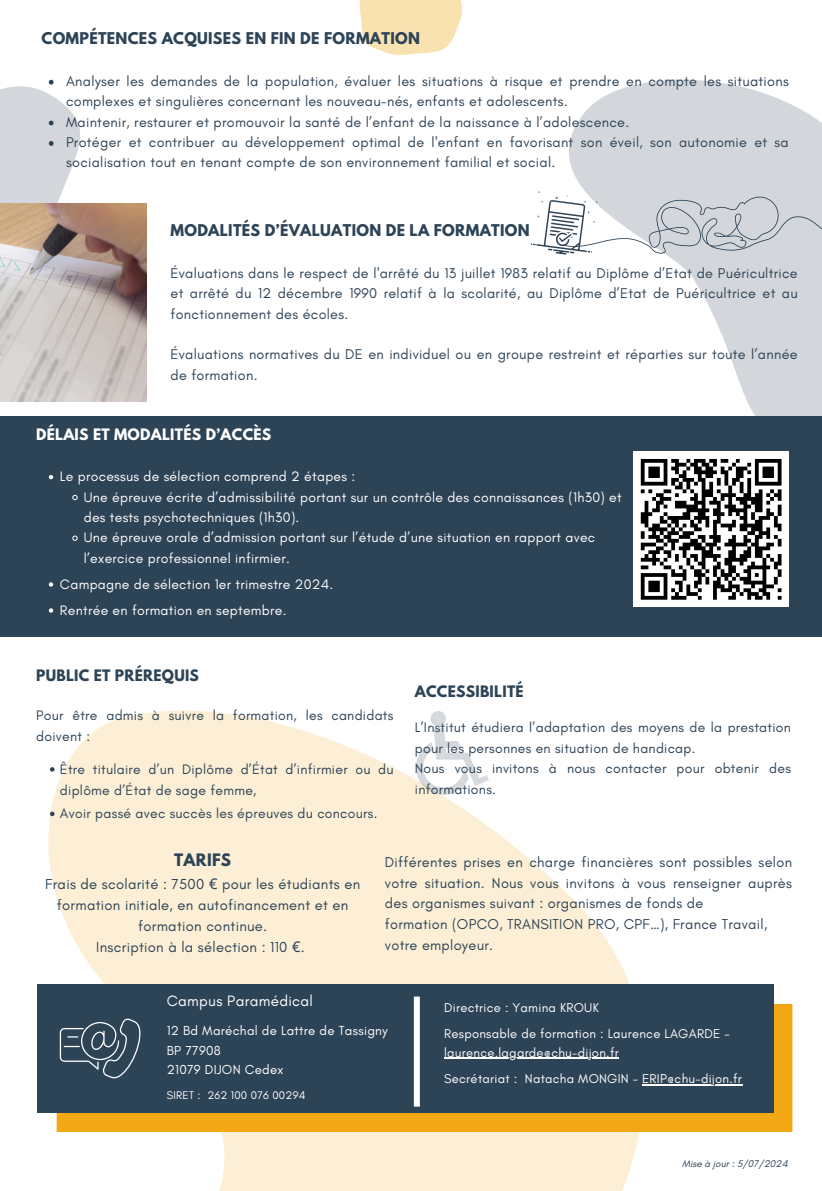
<style>
.page{position:relative;width:822px;height:1191px;background:#fff}
.page>*{position:absolute;margin:0;border:0;box-sizing:border-box;transform-origin:0 0}
.t1{font:15.2px "Glacial Indifference";letter-spacing:.02em;color:#fff}
.t2{font:700 15.2px "League Spartan";letter-spacing:.02em;color:#2d4356}
.t3{font:14.8px/21px "Glacial Indifference";letter-spacing:.02em;color:#2d4356;text-align:center}
.t4{font:14.6px/20.6px "Glacial Indifference";letter-spacing:.02em;color:#2d4356}
.t5{font:14.4px/20.4px "Glacial Indifference";letter-spacing:.02em;color:#2d4356}
.t6{font:700 14.4px "League Spartan";letter-spacing:.02em;color:#2d4356}
.t7{font:14px/20.4px "Glacial Indifference";letter-spacing:.02em;color:#fff}
.t8{font:14px/20.8px "Glacial Indifference";letter-spacing:.02em;color:#2d4356}
.t9{font:700 14px "League Spartan";letter-spacing:.02em;color:#2d4356}
.t10{font:700 14px "League Spartan";letter-spacing:.02em;color:#fff}
.t11{font:13.2px/19.4px "Glacial Indifference";letter-spacing:.02em;color:#fff}
.t12{font:13px/26.2px "Glacial Indifference";letter-spacing:.02em;color:#fff}
.t13{font:11.2px "Glacial Indifference";letter-spacing:.02em;color:#fff}
.t14{font:italic 10px "Glacial Indifference";color:#2d4356}
.s1{font-family:"Noto Sans"}
</style>
<div class="page">
<div style="left:0;top:416px;width:822px;height:221px;background:#2d4356"></div>
<svg style="left:37px;top:710px;width:665px;height:481px;fill:#fcefd5"></svg>
<svg style="left:359px;top:0;width:103px;height:55px;background:#fae5ba"></svg>
<svg style="left:416px;top:711px;width:73px;height:84px"></svg>
<div style="left:57px;top:1004px;width:735px;height:128px;background:#f2a815"></div>
<div style="left:37px;top:985px;width:736px;height:128px;background:#2d4356"></div>
<svg style="left:60px;top:1018px;width:81px;height:60px"></svg>
<div style="left:414px;top:997px;width:6px;height:110px;background:#fff"></div>
<hr style="left:444px;top:1058px;width:175px;height:1px;background:#fff">
<hr style="left:642px;top:1084px;width:100px;height:1px;background:#fff">
<svg style="left:569px;top:79px;width:253px;height:337px;fill:#d3d7db"></svg>
<svg style="left:0;top:79px;width:147px;height:323px"></svg>
<img style="left:0;top:203px;width:146px;height:198px">
<svg style="left:531px;top:191px;width:291px;height:65px"></svg>
<div style="left:633px;top:451px;width:156px;height:156px;background:#fff"></div>
<svg style="left:640px;top:459px;width:142px;height:141px"></svg>
<svg style="left:49px;top:475px;width:4px;height:4px"></svg>
<svg style="left:72px;top:495px;width:6px;height:5px"></svg>
<svg style="left:72px;top:536px;width:6px;height:5px"></svg>
<svg style="left:49px;top:582px;width:4px;height:5px"></svg>
<svg style="left:49px;top:608px;width:4px;height:5px"></svg>
<svg style="left:50px;top:767px;width:5px;height:5px"></svg>
<svg style="left:50px;top:812px;width:5px;height:4px"></svg>
<svg style="left:49px;top:80px;width:5px;height:5px"></svg>
<svg style="left:49px;top:121px;width:5px;height:4px"></svg>
<svg style="left:49px;top:141px;width:5px;height:5px"></svg>
<p class="t6" style="left:42px;top:31px;width:380px">COMPÉTENCES ACQUISES EN FIN DE FORMATION</p>
<p class="t5" style="left:66px;top:71px;width:724px">Analyser les demandes de la population, évaluer les situations à risque et prendre en compte les situations complexes et singulières concernant les nouveau-nés, enfants et adolescents.<br>Maintenir, restaurer et promouvoir la santé de l’enfant de la naissance à l’adolescence.<br>Protéger et contribuer au développement optimal de l'enfant en favorisant son éveil, son autonomie et sa socialisation tout en tenant compte de son environnement familial et social.</p>
<h1 class="t6" style="left:171px;top:223px;width:361px">MODALITÉS D’ÉVALUATION DE LA FORMATION</h1>
<p class="t5" style="left:171px;top:263px;width:629px;text-align:justify">Évaluations dans le respect de l'arrêté du 13 juillet 1983 relatif au Diplôme d’Etat de Puéricultrice et arrêté du 12 décembre 1990 relatif à la scolarité, au Diplôme d’Etat de Puéricultrice et au fonctionnement des écoles.</p>
<p class="t5" style="left:171px;top:344px;width:629px">Évaluations normatives du DE en individuel ou en groupe restreint et réparties sur toute l’année de formation.</p>
<p class="t10" style="left:36px;top:427px;width:237px">DÉLAIS ET MODALITÉS D’ACCÈS</p>
<p class="t7" style="left:60px;top:466px;width:297px">Le processus de sélection comprend 2 étapes :</p>
<p class="t7" style="left:84px;top:487px;width:539px">Une épreuve écrite d’admissibilité portant sur un contrôle des connaissances (1h30) et des tests psychotechniques (1h30).</p>
<h1 class="t7" style="left:84px;top:527px;width:513px">Une épreuve orale d’admission portant sur l’étude d’une situation en rapport avec l’exercice professionnel infirmier.</h1>
<h2 class="t7" style="left:60px;top:574px;width:275px">Campagne de sélection 1er trimestre 2024.</h2>
<p class="t7" style="left:60px;top:600px;width:228px">Rentrée en formation en septembre.</p>
<p class="t9" style="left:36px;top:668px;width:164px">PUBLIC ET PRÉREQUIS</p>
<h1 class="t8" style="left:36px;top:705px;width:359px">Pour être admis à suivre la formation, les candidats doivent :</h1>
<h2 class="t8" style="left:60px;top:759px;width:335px">Être titulaire d’un Diplôme d’État d’infirmier ou du diplôme d’État de sage femme,</h2>
<p class="t8" style="left:60px;top:803px;width:319px">Avoir passé avec succès les épreuves du concours.</p>
<h2 class="t2" style="left:174px;top:852px;width:58px">TARIFS</h2>
<h2 class="t3" style="left:45px;top:874px;width:317px">Frais de scolarité : 7500 <span class="s1">€</span> pour les étudiants en formation initiale, en autofinancement et en formation continue.<br>Inscription à la sélection : 110 <span class="s1">€</span>.</h2>
<p class="t9" style="left:415px;top:684px;width:110px">ACCESSIBILITÉ</p>
<p class="t8" style="left:415px;top:717px;width:378px">L’Institut étudiera l’adaptation des moyens de la prestation pour les personnes en situation de handicap.<br>Nous vous invitons à nous contacter pour obtenir des informations.</p>
<h2 class="t4" style="left:385px;top:852px;width:409px">Différentes prises en charge financières sont possibles selon votre situation. Nous vous invitons à vous renseigner auprès des organismes suivant : organismes de fonds de<br>formation (OPCO, TRANSITION PRO, CPF…), France Travail, votre employeur.</h2>
<p class="t1" style="left:167px;top:992px;width:148px">Campus Paramédical</p>
<p class="t11" style="left:167px;top:1021px;width:223px">12 Bd Maréchal de Lattre de Tassigny<br>BP 77908<br>21079 DIJON Cedex</p>
<p class="t13" style="left:167px;top:1088px;width:140px">SIRET : 262 100 076 00294</p>
<p class="t12" style="left:444px;top:994px;width:156px">Directrice : Yamina KROUK</p>
<h1 class="t12" style="left:444px;top:1020px;width:287px">Responsable de formation : Laurence LAGARDE -</h1>
<h2 class="t12" style="left:444px;top:1039px;width:176px">laurence.lagarde@chu-dijon.fr<br>Secrétariat :</h2>
<h2 class="t12" style="left:525px;top:1066px;width:218px">Natacha MONGIN - ERIP@chu-dijon.fr</h2>
<p class="t14" style="left:682px;top:1158px;width:107px">Mise à jour : 5/07/2024</p>
</div>
